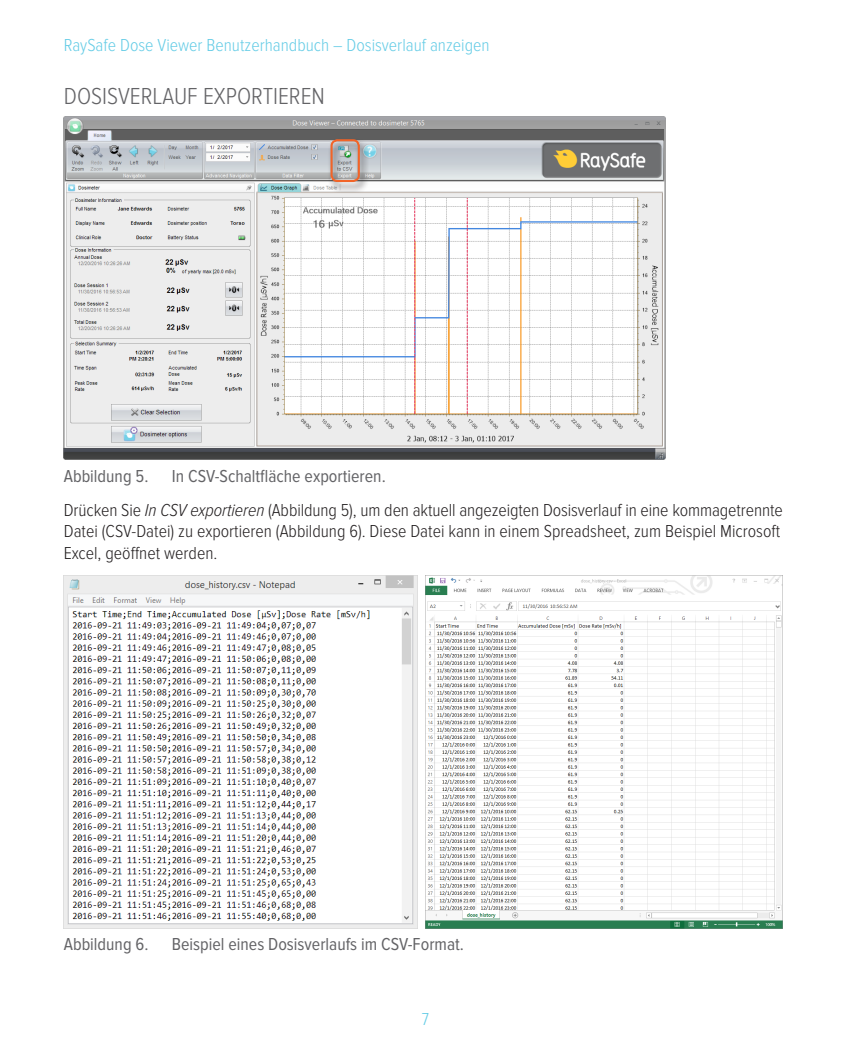
<style>
.page{position:relative;width:851px;height:1063px;background:#fff}
.page>*{position:absolute;margin:0;border:0;box-sizing:border-box;transform-origin:0 0}
.Header_2{font:300 24px "Proxima Nova Cond";color:#636366}
.Body_text{font:300 18px/21.6px "Proxima Nova Cond";color:#231f20}
.t1{font:18px "Proxima Nova Cond";color:#636366}
.t2{font:300 18px "Proxima Nova Cond";color:#65cce6}
.s1{font-style:italic}
</style>
<div class="page">
<img style="left:64px;top:116px;width:601px;height:344px">
<div style="left:327px;top:138px;width:42px;height:55px;background:#231f20;opacity:.75"></div>
<div style="left:330px;top:139px;width:30px;height:43px;border:2px solid #f26428;border-radius:6px"></div>
<img style="left:64px;top:575px;width:353px;height:353px">
<img style="left:425px;top:575px;width:357px;height:353px">
<div style="left:727px;top:585px;width:53px;height:12px;background:#fff"></div>
<p class="t2" style="left:64px;top:35px;width:427px">RaySafe Dose Viewer Benutzerhandbuch – Dosisverlauf anzeigen</p>
<p class="Header_2" style="left:64px;top:83px;width:262px">DOSISVERLAUF EXPORTIEREN</p>
<p class="t1" style="left:64px;top:466px;width:86px">Abbildung 5.</p>
<p class="t1" style="left:172px;top:466px;width:215px">In CSV-Schaltfläche exportieren.</p>
<p class="Body_text" style="left:64px;top:499px;width:720px">Drücken Sie <span class="s1">In CSV exportieren</span> (Abbildung 5), um den aktuell angezeigten Dosisverlauf in eine kommagetrennte<br>Datei (CSV-Datei) zu exportieren (Abbildung 6). Diese Datei kann in einem Spreadsheet, zum Beispiel Microsoft<br>Excel, geöffnet werden.</p>
<p class="t1" style="left:64px;top:934px;width:86px">Abbildung 6.</p>
<p class="t1" style="left:172px;top:934px;width:293px">Beispiel eines Dosisverlaufs im CSV-Format.</p>
<p class="t2" style="left:422px;top:1009px;width:9px">7</p>
</div>
